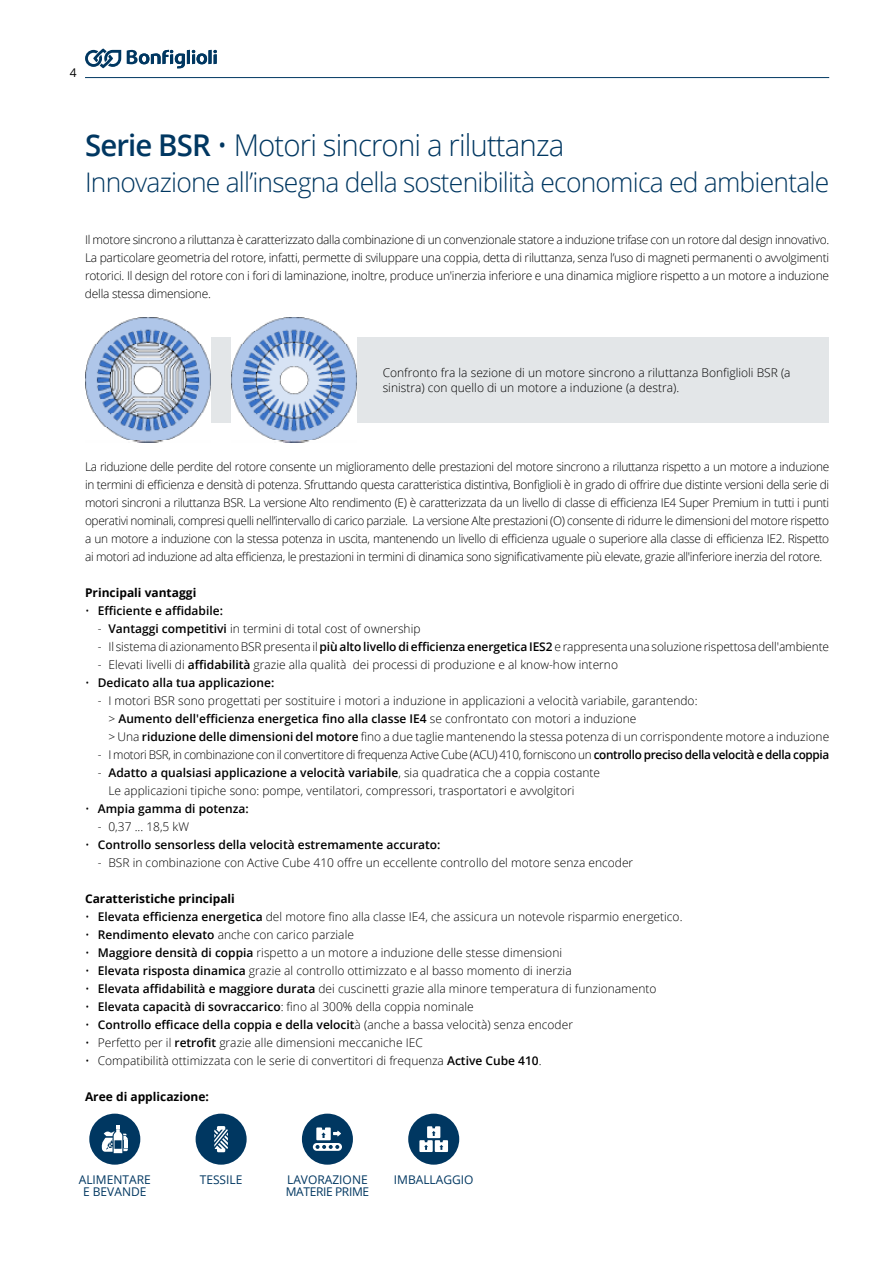
<style>
.page{position:relative;width:893px;height:1263px;background:#fff}
.page>*{position:absolute;margin:0;border:0;box-sizing:border-box;transform-origin:0 0}
.t1{font:300 30px "Open Sans";letter-spacing:-.03em;color:#003761}
.t2{font:300 27px "Open Sans";letter-spacing:-.03em;color:#003761}
.t3{font:300 12px/18px "Open Sans";color:#000}
.t4{font:600 12px "Open Sans";color:#000}
.t5{font:300 12px "Open Sans";letter-spacing:-.03em;color:#000}
.t6{font:700 12px "Open Sans";color:#000}
.t7{font:12px/12px "Open Sans";color:#003761;text-align:center}
.t8{font:12px "Open Sans";letter-spacing:-.03em;color:#003761}
.t9{font:12px "Open Sans";color:#000}
.s1{font-weight:600}
.s2{font-weight:300}
</style>
<div class="page">
<hr style="left:85px;top:77px;width:744px;height:1px;background:#003761">
<svg style="left:85px;top:48px;width:36px;height:20px"></svg>
<svg style="left:127px;top:50px;width:90px;height:18px"></svg>
<div style="left:104px;top:337px;width:725px;height:85px;background:#e3e6e8"></div>
<img style="left:232px;top:317px;width:125px;height:126px">
<img style="left:85px;top:317px;width:125px;height:126px">
<div style="left:89px;top:1114px;width:51px;height:51px;background:#003761;border-radius:50%"></div>
<svg style="left:101px;top:1125px;width:27px;height:28px"></svg>
<div style="left:408px;top:1114px;width:51px;height:51px;background:#003761;border-radius:50%"></div>
<svg style="left:419px;top:1126px;width:29px;height:26px"></svg>
<div style="left:302px;top:1114px;width:51px;height:51px;background:#003761;border-radius:50%"></div>
<svg style="left:313px;top:1127px;width:29px;height:24px"></svg>
<div style="left:196px;top:1114px;width:51px;height:51px;background:#003761;border-radius:50%"></div>
<svg style="left:214px;top:1126px;width:14px;height:26px"></svg>
<p class="t9" style="left:70px;top:65px;width:8px">4</p>
<h1 class="t1" style="left:85px;top:125px;width:481px"><span class="s1">Serie BSR</span> • Motori sincroni a riluttanza</h1>
<h2 class="t2" style="left:85px;top:164px;width:746px">Innovazione all’insegna della sostenibilità economica ed ambientale</h2>
<p class="t3" style="left:85px;top:231px;width:746px;text-align:justify">Il motore sincrono a riluttanza è caratterizzato dalla combinazione di un convenzionale statore a induzione trifase con un rotore dal design innovativo.<br>La particolare geometria del rotore, infatti, permette di sviluppare una coppia, detta di riluttanza, senza l’uso di magneti permanenti o avvolgimenti rotorici. Il design del rotore con i fori di laminazione, inoltre, produce un'inerzia inferiore e una dinamica migliore rispetto a un motore a induzione della stessa dimensione.</p>
<p class="t3" style="left:383px;top:365px;width:409px;line-height:14.4px">Confronto fra la sezione di un motore sincrono a riluttanza Bonfiglioli BSR (a sinistra) con quello di un motore a induzione (a destra).</p>
<p class="t3" style="left:85px;top:457px;width:746px;text-align:justify">La riduzione delle perdite del rotore consente un miglioramento delle prestazioni del motore sincrono a riluttanza rispetto a un motore a induzione in termini di efficienza e densità di potenza. Sfruttando questa caratteristica distintiva, Bonfiglioli è in grado di offrire due distinte versioni della serie di motori sincroni a riluttanza BSR. La versione Alto rendimento (E) è caratterizzata da un livello di classe di efficienza IE4 Super Premium in tutti i punti operativi nominali, compresi quelli nell’intervallo di carico parziale. La versione Alte prestazioni (O) consente di ridurre le dimensioni del motore rispetto a un motore a induzione con la stessa potenza in uscita, mantenendo un livello di efficienza uguale o superiore alla classe di efficienza IE2. Rispetto ai motori ad induzione ad alta efficienza, le prestazioni in termini di dinamica sono significativamente più elevate, grazie all'inferiore inerzia del rotore.</p>
<p class="t6" style="left:85px;top:584px;width:113px">Principali vantaggi</p>
<p class="t4" style="left:85px;top:602px;width:139px"><span class="s2">•</span> Efficiente e affidabile:</p>
<p class="t3" style="left:98px;top:619px;width:324px">- <span class="s1">Vantaggi competitivi</span> in termini di total cost of ownership</p>
<p class="t3" style="left:98px;top:637px;width:733px">- Il sistema di azionamento BSR presenta il <span class="s1">più alto livello di efficienza energetica IES2</span> e rappresenta una soluzione rispettosa dell'ambiente</p>
<p class="t3" style="left:98px;top:655px;width:522px">- Elevati livelli di <span class="s1">affidabilità</span> grazie alla qualità dei processi di produzione e al know-how interno</p>
<p class="t4" style="left:85px;top:674px;width:191px"><span class="s2">•</span> Dedicato alla tua applicazione:</p>
<p class="t3" style="left:108px;top:691px;width:722px;text-indent:-11px">- I motori BSR sono progettati per sostituire i motori a induzione in applicazioni a velocità variabile, garantendo:<br>&gt; <span class="s1">Aumento dell'efficienza energetica fino alla classe IE4</span> se confrontato con motori a induzione<br>&gt; Una <span class="s1">riduzione delle dimensioni del motore</span> fino a due taglie mantenendo la stessa potenza di un corrispondente motore a induzione</p>
<p class="t5" style="left:98px;top:746px;width:733px">- I motori BSR, in combinazione con il convertitore di frequenza Active Cube (ACU) 410, forniscono un <span class="s1">controllo preciso della velocità e della coppia</span></p>
<p class="t3" style="left:108px;top:763px;width:493px;text-indent:-11px">- <span class="s1">Adatto a qualsiasi applicazione a velocità variabile</span>, sia quadratica che a coppia costante<br>Le applicazioni tipiche sono: pompe, ventilatori, compressori, trasportatori e avvolgitori</p>
<p class="t4" style="left:85px;top:800px;width:165px"><span class="s2">•</span> Ampia gamma di potenza:</p>
<p class="t3" style="left:98px;top:817px;width:93px">- 0,37 ... 18,5 kW</p>
<p class="t4" style="left:85px;top:836px;width:357px"><span class="s2">•</span> Controllo sensorless della velocità estremamente accurato:</p>
<p class="t3" style="left:98px;top:853px;width:537px">- BSR in combinazione con Active Cube 410 offre un eccellente controllo del motore senza encoder</p>
<p class="t6" style="left:85px;top:890px;width:151px">Caratteristiche principali</p>
<p class="t3" style="left:85px;top:907px;width:599px">• <span class="s1">Elevata efficienza energetica</span> del motore fino alla classe IE4, che assicura un notevole risparmio energetico.</p>
<p class="t3" style="left:85px;top:925px;width:270px">• <span class="s1">Rendimento elevato</span> anche con carico parziale</p>
<p class="t3" style="left:85px;top:943px;width:479px">• <span class="s1">Maggiore densità di coppia</span> rispetto a un motore a induzione delle stesse dimensioni</p>
<p class="t3" style="left:85px;top:961px;width:488px">• <span class="s1">Elevata risposta dinamica</span> grazie al controllo ottimizzato e al basso momento di inerzia</p>
<p class="t3" style="left:85px;top:979px;width:573px">• <span class="s1">Elevata affidabilità e maggiore durata</span> dei cuscinetti grazie alla minore temperatura di funzionamento</p>
<p class="t3" style="left:85px;top:997px;width:390px">• <span class="s1">Elevata capacità di sovraccarico</span>: fino al 300% della coppia nominale</p>
<p class="t4" style="left:85px;top:1016px;width:489px"><span class="s2">•</span> Controllo efficace della coppia e della velocit<span class="s2">à (anche a bassa velocità) senza encoder</span></p>
<p class="t3" style="left:85px;top:1033px;width:339px">• Perfetto per il <span class="s1">retrofit</span> grazie alle dimensioni meccaniche IEC</p>
<p class="t3" style="left:85px;top:1051px;width:458px">• Compatibilità ottimizzata con le serie di convertitori di frequenza <span class="s1">Active Cube 410</span>.</p>
<p class="t6" style="left:85px;top:1088px;width:125px">Aree di applicazione:</p>
<p class="t7" style="left:79px;top:1173px;width:74px">ALIMENTARE<br>E BEVANDE</p>
<p class="t7" style="left:287px;top:1173px;width:82px">LAVORAZIONE</p>
<p class="t7" style="left:394px;top:1173px;width:81px">IMBALLAGGIO</p>
<p class="t7" style="left:200px;top:1173px;width:44px">TESSILE</p>
<p class="t8" style="left:286px;top:1183px;width:85px">MATERIE PRIME</p>
</div>
